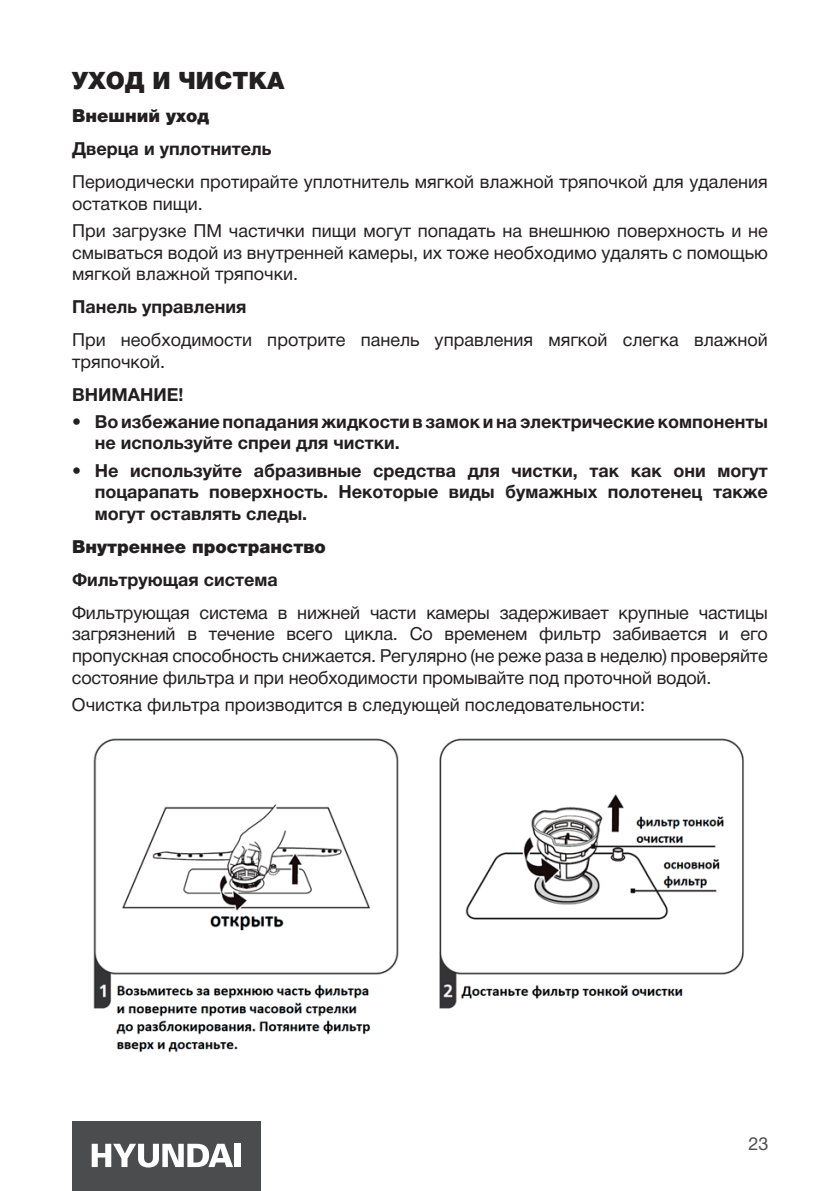
<style>
.page{position:relative;width:840px;height:1191px;background:#fff}
.page>*{position:absolute;margin:0;border:0;box-sizing:border-box;transform-origin:0 0}
.t1{font:900 24px "Helvetica Neue Cyr";color:#231f20}
.t2{font:18px/21.6px "Helvetica Neue Cyr";color:#231f20}
.t3{font:700 18px/21.6px "Helvetica Neue Cyr";color:#231f20}
.t4{font:900 18px "Helvetica Neue Cyr";color:#231f20}
.t5{font:18px "Helvetica Neue Cyr";color:#4b4c4d}
</style>
<div class="page">
<div style="left:72px;top:1121px;width:188px;height:70px;background:#4b4c4d"></div>
<svg style="left:92px;top:1143px;width:141px;height:24px"></svg>
<div style="left:234px;top:1143px;width:7px;height:24px;background:#fff"></div>
<img style="left:93px;top:738px;width:651px;height:315px">
<h1 class="t1" style="left:72px;top:67px;width:214px">УХОД И ЧИСТКА</h1>
<p class="t4" style="left:72px;top:106px;width:138px">Внешний уход</p>
<p class="t3" style="left:72px;top:138px;width:201px">Дверца и уплотнитель</p>
<p class="t2" style="left:72px;top:171px;width:697px">Периодически протирайте уплотнитель мягкой влажной тряпочкой для удаления остатков пищи.</p>
<p class="t2" style="left:72px;top:220px;width:697px;text-align:justify">При загрузке ПМ частички пищи могут попадать на внешнюю поверхность и не смываться водой из внутренней камеры, их тоже необходимо удалять с помощью мягкой влажной тряпочки.</p>
<p class="t3" style="left:72px;top:296px;width:176px">Панель управления</p>
<p class="t2" style="left:72px;top:329px;width:697px">При необходимости протрите панель управления мягкой слегка влажной тряпочкой.</p>
<p class="t3" style="left:72px;top:383px;width:113px">ВНИМАНИЕ!</p>
<p class="t3" style="left:95px;top:411px;width:674px;text-indent:-23px">• Во избежание попадания жидкости в замок и на электрические компоненты не используйте спреи для чистки.</p>
<p class="t3" style="left:95px;top:460px;width:674px;text-align:justify;text-indent:-23px">• Не используйте абразивные средства для чистки, так как они могут поцарапать поверхность. Некоторые виды бумажных полотенец также могут оставлять следы.</p>
<p class="t4" style="left:72px;top:536px;width:255px">Внутреннее пространство</p>
<p class="t3" style="left:72px;top:569px;width:207px">Фильтрующая система</p>
<p class="t2" style="left:72px;top:602px;width:697px;text-align:justify">Фильтрующая система в нижней части камеры задерживает крупные частицы загрязнений в течение всего цикла. Со временем фильтр забивается и его пропускная способность снижается. Регулярно (не реже раза в неделю) проверяйте состояние фильтра и при необходимости промывайте под проточной водой.</p>
<p class="t2" style="left:72px;top:694px;width:574px">Очистка фильтра производится в следующей последовательности:</p>
<p class="t5" style="left:748px;top:1134px;width:22px">23</p>
</div>
